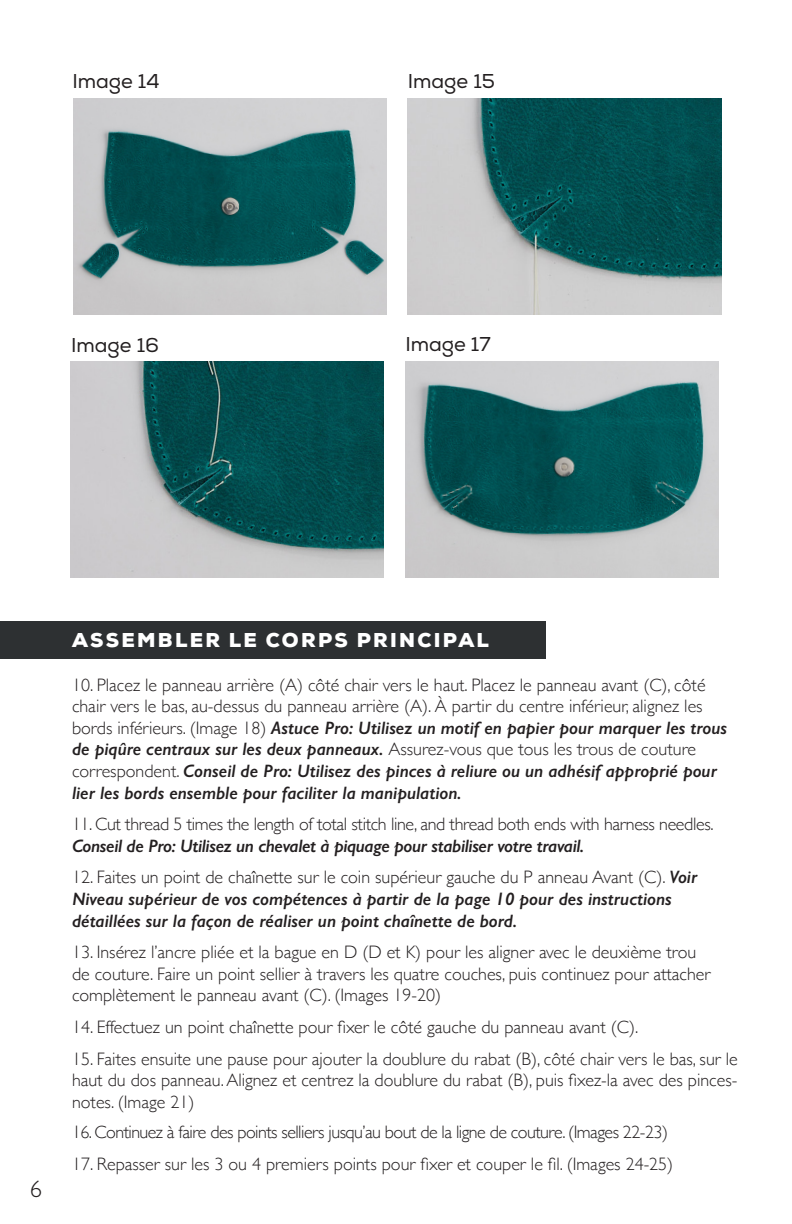
<style>
.page{position:relative;width:792px;height:1224px;background:#fff}
.page>*{position:absolute;margin:0;border:0;box-sizing:border-box;transform-origin:0 0}
.t1{font:300 24px "Gill Sans Nova";color:#231f20}
.t2{font:20px "Nexa";color:#231f20}
.t3{font:900 20px "Nexa";letter-spacing:.115em;color:#fff}
.t4{font:300 18px/21.6px "Gill Sans";color:#231f20}
.t5{font:italic 600 18px/21.6px "Gill Sans";color:#231f20}
.t6{font:300 18px/21.6px "Gill Sans";letter-spacing:-.02em;color:#231f20}
.t7{font:300 18px "Gill Sans";letter-spacing:-.03em;color:#231f20}
.s1{font-weight:600;font-style:italic}
.s2{font-weight:300;font-style:normal}
</style>
<div class="page">
<img style="left:73px;top:99px;width:313px;height:216px">
<img style="left:71px;top:362px;width:313px;height:216px">
<img style="left:408px;top:99px;width:313px;height:216px">
<img style="left:405px;top:362px;width:314px;height:216px">
<div style="left:0;top:621px;width:545px;height:38px;background:#2d3032"></div>
<p class="t2" style="left:72px;top:70px;width:89px">Image 14</p>
<p class="t2" style="left:71px;top:333px;width:89px">Image 16</p>
<p class="t2" style="left:408px;top:70px;width:89px">Image 15</p>
<p class="t2" style="left:405px;top:332px;width:87px">Image 17</p>
<h1 class="t1" style="left:30px;top:1174px;width:13px">6</h1>
<p class="t3" style="left:72px;top:627px;width:418px">ASSEMBLER LE CORPS PRINCIPAL</p>
<p class="t4" style="left:72px;top:673px;width:657px">10. Placez le panneau arrière (A) côté chair vers le haut. Placez le panneau avant (C), côté chair vers le bas, au-dessus du panneau arrière (A). À partir du centre inférieur, alignez les bords inférieurs. (Image 18) <span class="s1">Astuce Pro: Utilisez un motif en papier pour marquer les trous de piqûre centraux sur les deux panneaux.</span> Assurez-vous que tous les trous de couture correspondent. <span class="s1">Conseil de Pro: Utilisez des pinces à reliure ou un adhésif approprié pour lier les bords ensemble pour faciliter la manipulation.</span></p>
<p class="t6" style="left:72px;top:813px;width:643px">11. Cut thread 5 times the length of total stitch line, and thread both ends with harness needles.<br><span class="s1">Conseil de Pro: Utilisez un chevalet à piquage pour stabiliser votre travail.</span></p>
<p class="t5" style="left:72px;top:866px;width:627px"><span class="s2">12. Faites un point de chaînette sur le coin supérieur gauche du P anneau Avant (C).</span> Voir<br>Niveau supérieur de vos compétences à partir de la page 10 pour des instructions détaillées sur la façon de réaliser un point chaînette de bord.</p>
<p class="t4" style="left:72px;top:941px;width:640px">13. Insérez l’ancre pliée et la bague en D (D et K) pour les aligner avec le deuxième trou de couture. Faire un point sellier à travers les quatre couches, puis continuez pour attacher complètement le panneau avant (C). (Images 19-20)</p>
<p class="t4" style="left:72px;top:1015px;width:568px">14. Effectuez un point chaînette pour fixer le côté gauche du panneau avant (C).</p>
<p class="t4" style="left:72px;top:1047px;width:667px;text-align:justify">15. Faites ensuite une pause pour ajouter la doublure du rabat (B), côté chair vers le bas, sur le haut du dos panneau. Alignez et centrez la doublure du rabat (B), puis fixez-la avec des pinces&shy;notes. (Image 21)</p>
<p class="t7" style="left:72px;top:1118px;width:598px">16. Continuez à faire des points selliers jusqu’au bout de la ligne de couture. (Images 22-23)</p>
<p class="t4" style="left:72px;top:1152px;width:603px">17. Repasser sur les 3 ou 4 premiers points pour fixer et couper le fil. (Images 24-25)</p>
</div>
